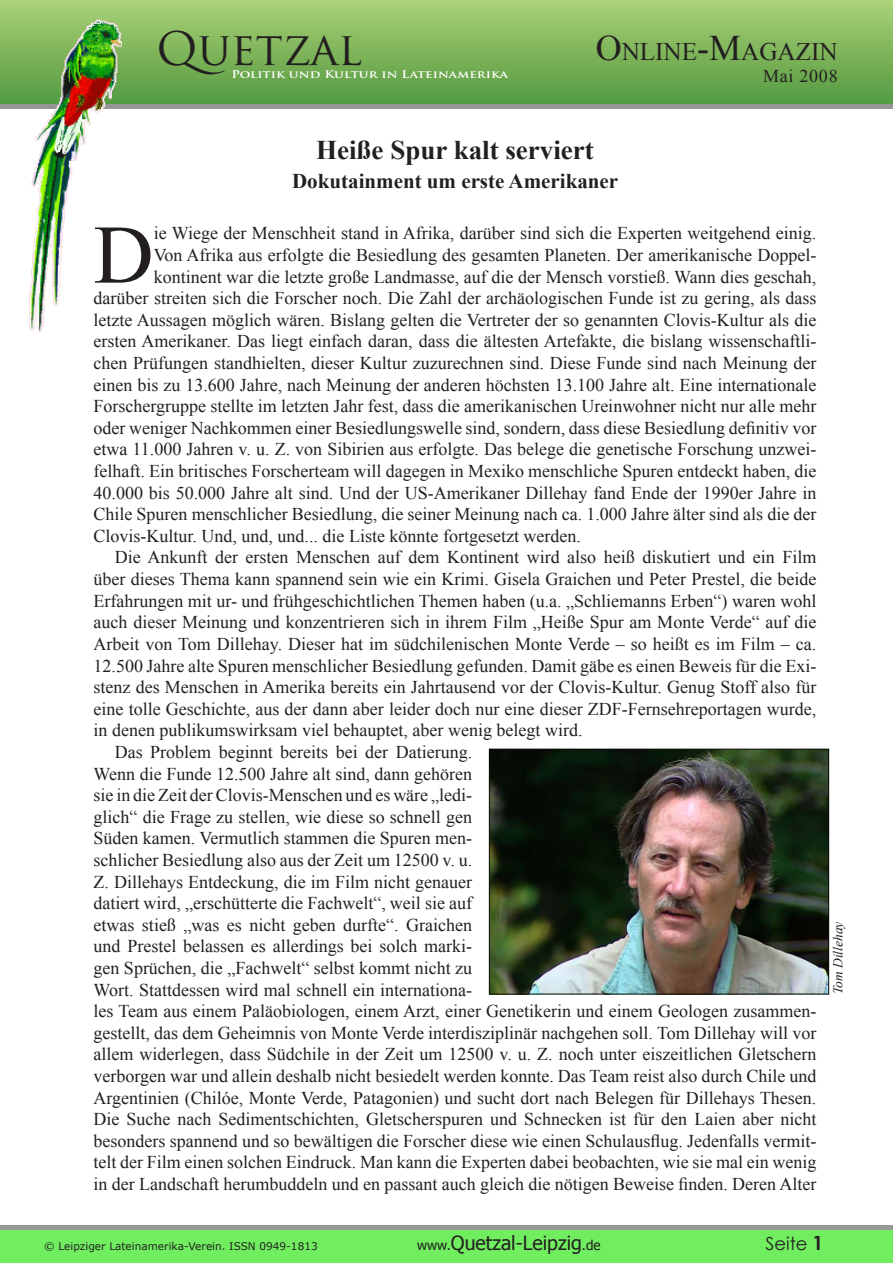
<style>
.page{position:relative;width:893px;height:1263px;background:#fff}
.page>*{position:absolute;margin:0;border:0;box-sizing:border-box;transform-origin:0 0}
.t1{font:83.25px "Times New Roman";color:#231f20}
.t2{font:45px "Trajan Pro";color:#231f20}
.Titel{font:700 27px "Times New Roman";color:#231f20}
.t3{font:25.2px "Times New Roman";color:#231f20}
.Untertitel{font:700 21px "Times New Roman";color:#231f20}
.t4{font:19.5px "Tahoma";color:#231f20}
.t5{font:18px/21.6px "Times New Roman";color:#231f20;text-align:justify}
.t6{font:18px "Century Gothic";color:#231f20}
.Bildunterschrift{font:italic 13.5px "Times New Roman";color:#231f20}
.t7{font:10.5px "Verdana";color:#231f20}
.t8{font:700 10.5px "Trajan Pro";color:#fff;scale:1.24 1}
.s1{font-size:36px}
.s2{font-size:13.5px}
</style>
<div class="page">
<div style="left:0;top:1px;width:893px;height:103px;background:linear-gradient(to bottom,#aad177,#539a41)"></div>
<div style="left:0;top:104px;width:893px;height:5px;background:#979797"></div>
<hr style="left:0;top:1225px;width:893px;height:4px;background:#979797">
<div style="left:0;top:1230px;width:893px;height:33px;background:#71ee60"></div>
<img style="left:28px;top:15px;width:94px;height:318px">
<img style="left:491px;top:751px;width:336px;height:241px">
<div style="left:489px;top:749px;width:340px;height:245px;border:1px solid #070e05"></div>
<p class="t2" style="left:156px;top:20px;width:207px">QUETZAL</p>
<p class="t8" style="left:231px;top:68px;width:225px">Politik und Kultur in Lateinamerika</p>
<p class="t3" style="left:596px;top:35px;width:244px"><span class="s1">O</span>nline<span class="s1">-M</span>agazin</p>
<p class="t5" style="left:763px;top:65px;width:76px">Mai 2008</p>
<p class="Titel" style="left:316px;top:131px;width:279px">Heiße Spur kalt serviert</p>
<p class="Untertitel" style="left:292px;top:167px;width:328px">Dokutainment um erste Amerikaner</p>
<p class="t1" style="left:94px;top:199px;width:62px">D</p>
<p class="t5" style="left:154px;top:222px;width:664px">ie Wiege der Menschheit stand in Afrika, darüber sind sich die Experten weitgehend einig.</p>
<p class="t5" style="left:154px;top:244px;width:664px">Von Afrika aus erfolgte die Besiedlung des gesamten Planeten. Der amerikanische Doppel-</p>
<p class="t5" style="left:154px;top:266px;width:664px">kontinent war die letzte große Landmasse, auf die der Mensch vorstieß. Wann dies geschah,</p>
<p class="t5" style="left:94px;top:287px;width:724px">darüber streiten sich die Forscher noch. Die Zahl der archäologischen Funde ist zu gering, als dass</p>
<p class="t5" style="left:94px;top:309px;width:724px">letzte Aussagen möglich wären. Bislang gelten die Vertreter der so genannten Clovis-Kultur als die</p>
<p class="t5" style="left:94px;top:330px;width:724px">ersten Amerikaner. Das liegt einfach daran, dass die ältesten Artefakte, die bislang wissenschaftli-</p>
<p class="t5" style="left:94px;top:352px;width:724px">chen Prüfungen standhielten, dieser Kultur zuzurechnen sind. Diese Funde sind nach Meinung der</p>
<p class="t5" style="left:94px;top:374px;width:724px">einen bis zu 13.600 Jahre, nach Meinung der anderen höchsten 13.100 Jahre alt. Eine internationale</p>
<p class="t5" style="left:94px;top:395px;width:724px">Forschergruppe stellte im letzten Jahr fest, dass die amerikanischen Ureinwohner nicht nur alle mehr</p>
<p class="t5" style="left:94px;top:417px;width:724px">oder weniger Nachkommen einer Besiedlungswelle sind, sondern, dass diese Besiedlung definitiv vor</p>
<p class="t5" style="left:94px;top:438px;width:724px">etwa 11.000 Jahren v. u. Z. von Sibirien aus erfolgte. Das belege die genetische Forschung unzwei-</p>
<p class="t5" style="left:94px;top:460px;width:724px">felhaft. Ein britisches Forscherteam will dagegen in Mexiko menschliche Spuren entdeckt haben, die</p>
<p class="t5" style="left:94px;top:482px;width:724px">40.000 bis 50.000 Jahre alt sind. Und der US-Amerikaner Dillehay fand Ende der 1990er Jahre in</p>
<p class="t5" style="left:94px;top:503px;width:724px">Chile Spuren menschlicher Besiedlung, die seiner Meinung nach ca. 1.000 Jahre älter sind als die der</p>
<p class="t5" style="left:94px;top:525px;width:489px">Clovis-Kultur. Und, und, und... die Liste könnte fortgesetzt werden.</p>
<p class="t5" style="left:94px;top:546px;width:724px;text-indent:21px">Die Ankunft der ersten Menschen auf dem Kontinent wird also heiß diskutiert und ein Film über dieses Thema kann spannend sein wie ein Krimi. Gisela Graichen und Peter Prestel, die beide Erfahrungen mit ur- und frühgeschichtlichen Themen haben (u.a. „Schliemanns Erben“) waren wohl auch dieser Meinung und konzentrieren sich in ihrem Film „Heiße Spur am Monte Verde“ auf die Arbeit von Tom Dillehay. Dieser hat im südchilenischen Monte Verde – so heißt es im Film – ca.<br>12.500 Jahre alte Spuren menschlicher Besiedlung gefunden. Damit gäbe es einen Beweis für die Exi&shy;stenz des Menschen in Amerika bereits ein Jahrtausend vor der Clovis-Kultur. Genug Stoff also für eine tolle Geschichte, aus der dann aber leider doch nur eine dieser ZDF-Fernsehreportagen wurde, in denen publikumswirksam viel behauptet, aber wenig belegt wird.</p>
<p class="t5" style="left:94px;top:741px;width:724px;text-align:left;text-indent:21px">Das Problem beginnt bereits bei der Datierung.<br>Wenn die Funde 12.500 Jahre alt sind, dann gehören<br>sie in die Zeit der Clovis-Menschen und es wäre „ledi-<br>glich“ die Frage zu stellen, wie diese so schnell gen<br>Süden kamen. Vermutlich stammen die Spuren men-<br>schlicher Besiedlung also aus der Zeit um 12500 v. u.<br>Z. Dillehays Entdeckung, die im Film nicht genauer<br>datiert wird, „erschütterte die Fachwelt“, weil sie auf<br>etwas stieß „was es nicht geben durfte“. Graichen<br>und Prestel belassen es allerdings bei solch marki-<br>gen Sprüchen, die „Fachwelt“ selbst kommt nicht zu<br>Wort. Stattdessen wird mal schnell ein internationa-<br>les Team aus einem Paläobiologen, einem Arzt, einer Genetikerin und einem Geologen zusammen&shy;gestellt, das dem Geheimnis von Monte Verde interdisziplinär nachgehen soll. Tom Dillehay will vor allem widerlegen, dass Südchile in der Zeit um 12500 v. u. Z. noch unter eiszeitlichen Gletschern verborgen war und allein deshalb nicht besiedelt werden konnte. Das Team reist also durch Chile und Argentinien (Chilóe, Monte Verde, Patagonien) und sucht dort nach Belegen für Dillehays Thesen.<br>Die Suche nach Sedimentschichten, Gletscherspuren und Schnecken ist für den Laien aber nicht besonders spannend und so bewältigen die Forscher diese wie einen Schulausflug. Jedenfalls vermit&shy;telt der Film einen solchen Eindruck. Man kann die Experten dabei beobachten, wie sie mal ein wenig in der Landschaft herumbuddeln und en passant auch gleich die nötigen Beweise finden. Deren Alter</p>
<p class="Bildunterschrift" style="left:829px;top:994px;width:75px;rotate:-90deg">Tom Dillehay</p>
<p class="t7" style="left:44px;top:1239px;width:275px">© Leipziger Lateinamerika-Verein. ISSN 0949-1813</p>
<p class="t4" style="left:417px;top:1230px;width:185px"><span class="s2">www.</span>Quetzal-Leipzig<span class="s2">.de</span></p>
<p class="t6" style="left:766px;top:1231px;width:44px">Seite</p>
</div>
